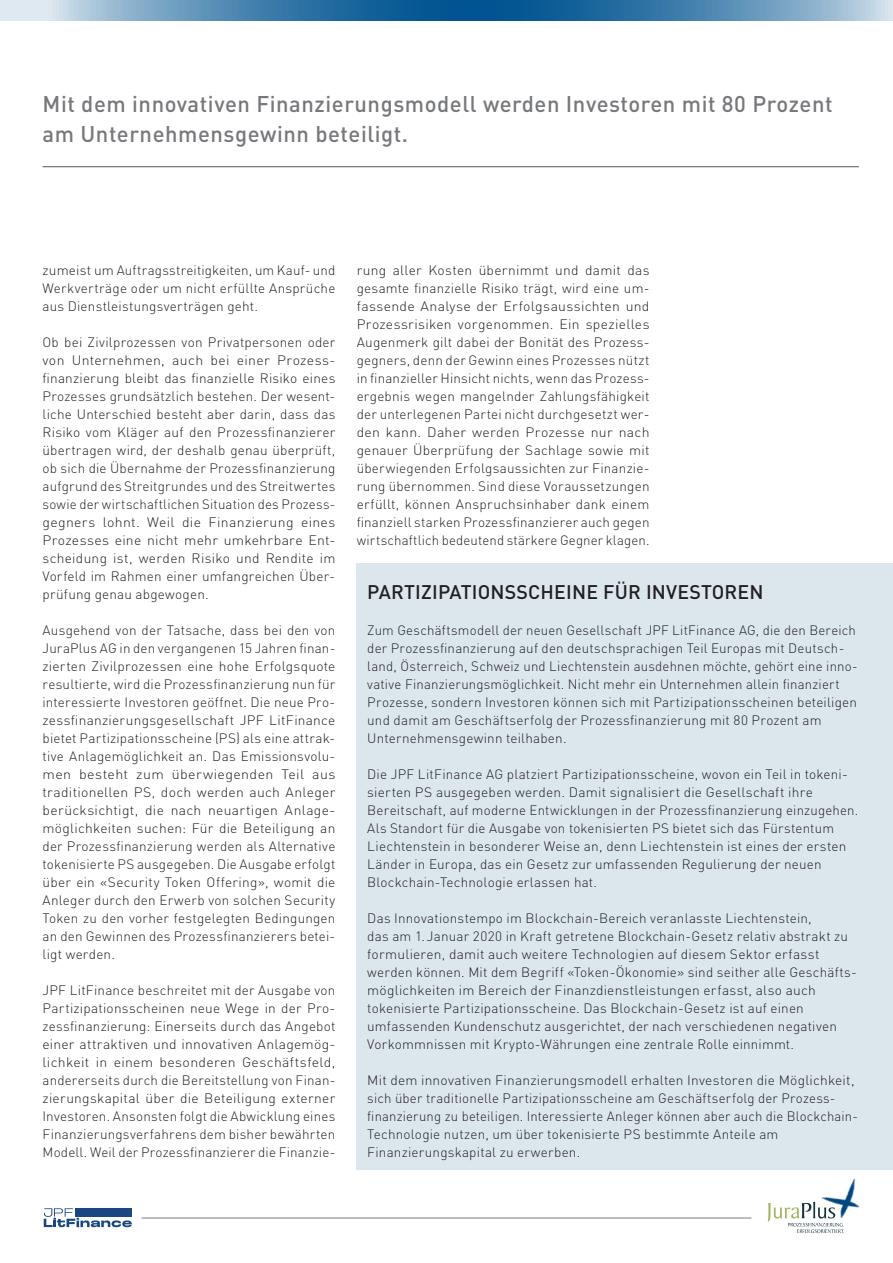
<style>
.page{position:relative;width:893px;height:1263px;background:#fff}
.page>*{position:absolute;margin:0;border:0;box-sizing:border-box;transform-origin:0 0}
.t1{font:500 22.5px/29.2px "DIN";letter-spacing:.025em;color:#76787b}
.t2{font:500 19.5px "DIN";letter-spacing:.01em;color:#231f20}
.t3{font:300 13.5px/18px "DIN";letter-spacing:.015em;color:#231f20;text-align:justify}
</style>
<div class="page">
<hr style="left:43px;top:166px;width:816px;height:1px;background:#57585a">
<div style="left:357px;top:562px;width:536px;height:607px;background:#dce7ed"></div>
<svg style="left:0;top:0;width:893px;height:21px;background:#558cb5"></svg>
<svg style="left:767px;top:1203px;width:77px;height:30px"></svg>
<img style="left:810px;top:1179px;width:50px;height:52px">
<hr style="left:142px;top:1218px;width:609px;height:1px;background:#57585a">
<svg style="left:44px;top:1208px;width:88px;height:19px"></svg>
<div style="left:75px;top:1208px;width:57px;height:8px;background:#19477f"></div>
<h1 class="t1" style="left:43px;top:89px;width:792px">Mit dem innovativen Finanzierungsmodell werden Investoren mit 80 Prozent am Unternehmensgewinn beteiligt.</h1>
<p class="t3" style="left:43px;top:261px;width:294px">zumeist um Auftragsstreitigkeiten, um Kauf- und Werkverträge oder um nicht erfüllte Ansprüche aus Dienstleistungsverträgen geht.</p>
<p class="t3" style="left:43px;top:333px;width:294px">Ob bei Zivilprozessen von Privatpersonen oder von Unternehmen, auch bei einer Prozess&shy;finanzierung bleibt das finanzielle Risiko eines Prozesses grundsätzlich bestehen. Der wesent&shy;liche Unterschied besteht aber darin, dass das Risiko vom Kläger auf den Prozessfinanzierer übertragen wird, der deshalb genau überprüft, ob sich die Übernahme der Prozessfinanzierung aufgrund des Streitgrundes und des Streitwertes sowie der wirtschaftlichen Situation des Prozess&shy;gegners lohnt. Weil die Finanzierung eines Prozesses eine nicht mehr umkehrbare Ent&shy;scheidung ist, werden Risiko und Rendite im Vorfeld im Rahmen einer umfangreichen Über&shy;prüfung genau abgewogen.</p>
<p class="t3" style="left:43px;top:621px;width:294px">Ausgehend von der Tatsache, dass bei den von JuraPlus AG in den vergangenen 15 Jahren finan&shy;zierten Zivilprozessen eine hohe Erfolgsquote resultierte, wird die Prozessfinanzierung nun für interessierte Investoren geöffnet. Die neue Pro&shy;zessfinanzierungsgesellschaft JPF LitFinance bietet Partizipationsscheine (PS) als eine attrak&shy;tive Anlagemöglichkeit an. Das Emissionsvolu&shy;men besteht zum überwiegenden Teil aus traditionellen PS, doch werden auch Anleger berücksichtigt, die nach neuartigen Anlage&shy;möglichkeiten suchen: Für die Beteiligung an der Prozessfinanzierung werden als Alternative tokenisierte PS ausgegeben. Die Ausgabe erfolgt über ein «Security Token Offering», womit die Anleger durch den Erwerb von solchen Security Token zu den vorher festgelegten Bedingungen an den Gewinnen des Prozessfinanzierers betei&shy;ligt werden.</p>
<p class="t3" style="left:43px;top:981px;width:294px">JPF LitFinance beschreitet mit der Ausgabe von Partizipationsscheinen neue Wege in der Pro&shy;zessfinanzierung: Einerseits durch das Angebot einer attraktiven und innovativen Anlagemög&shy;lichkeit in einem besonderen Geschäftsfeld, andererseits durch die Bereitstellung von Finan&shy;zierungskapital über die Beteiligung externer Investoren. Ansonsten folgt die Abwicklung eines Finanzierungsverfahrens dem bisher bewährten Modell. Weil der Prozessfinanzierer die Finanzie-</p>
<p class="t3" style="left:357px;top:261px;width:294px">rung aller Kosten übernimmt und damit das gesamte finanzielle Risiko trägt, wird eine um&shy;fassende Analyse der Erfolgsaussichten und Prozessrisiken vorgenommen. Ein spezielles Augenmerk gilt dabei der Bonität des Prozess&shy;gegners, denn der Gewinn eines Prozesses nützt in finanzieller Hinsicht nichts, wenn das Prozess&shy;ergebnis wegen mangelnder Zahlungsfähigkeit der unterlegenen Partei nicht durchgesetzt wer&shy;den kann. Daher werden Prozesse nur nach genauer Überprüfung der Sachlage sowie mit überwiegenden Erfolgsaussichten zur Finanzie&shy;rung übernommen. Sind diese Voraussetzungen erfüllt, können Anspruchsinhaber dank einem finanziell starken Prozessfinanzierer auch gegen wirtschaftlich bedeutend stärkere Gegner klagen.</p>
<h2 class="t2" style="left:367px;top:579px;width:398px">PARTIZIPATIONSSCHEINE FÜR INVESTOREN</h2>
<p class="t3" style="left:367px;top:621px;width:492px;text-align:left">Zum Geschäftsmodell der neuen Gesellschaft JPF LitFinance AG, die den Bereich der Prozessfinanzierung auf den deutschsprachigen Teil Europas mit Deutsch&shy;land, Österreich, Schweiz und Liechtenstein ausdehnen möchte, gehört eine inno&shy;vative Finanzierungsmöglichkeit. Nicht mehr ein Unternehmen allein finanziert Prozesse, sondern Investoren können sich mit Partizipationsscheinen beteiligen und damit am Geschäftserfolg der Prozessfinanzierung mit 80 Prozent am Unternehmensgewinn teilhaben.</p>
<p class="t3" style="left:367px;top:765px;width:493px;text-align:left">Die JPF LitFinance AG platziert Partizipationsscheine, wovon ein Teil in tokeni&shy;sierten PS ausgegeben werden. Damit signalisiert die Gesellschaft ihre Bereitschaft, auf moderne Entwicklungen in der Prozessfinanzierung einzugehen.<br>Als Standort für die Ausgabe von tokenisierten PS bietet sich das Fürstentum Liechtenstein in besonderer Weise an, denn Liechtenstein ist eines der ersten Länder in Europa, das ein Gesetz zur umfassenden Regulierung der neuen Blockchain-Technologie erlassen hat.</p>
<p class="t3" style="left:367px;top:909px;width:491px;text-align:left">Das Innovationstempo im Blockchain-Bereich veranlasste Liechtenstein,<br>das am 1. Januar 2020 in Kraft getretene Blockchain-Gesetz relativ abstrakt zu formulieren, damit auch weitere Technologien auf diesem Sektor erfasst werden können. Mit dem Begriff «Token-Ökonomie» sind seither alle Geschäfts&shy;möglichkeiten im Bereich der Finanzdienstleistungen erfasst, also auch tokenisierte Partizipationsscheine. Das Blockchain-Gesetz ist auf einen umfassenden Kundenschutz ausgerichtet, der nach verschiedenen negativen Vorkommnissen mit Krypto-Währungen eine zentrale Rolle einnimmt.</p>
<p class="t3" style="left:367px;top:1071px;width:492px;text-align:left">Mit dem innovativen Finanzierungsmodell erhalten Investoren die Möglichkeit, sich über traditionelle Partizipationsscheine am Geschäftserfolg der Prozess&shy;finanzierung zu beteiligen. Interessierte Anleger können aber auch die Blockchain-Technologie nutzen, um über tokenisierte PS bestimmte Anteile am Finanzierungskapital zu erwerben.</p>
</div>
